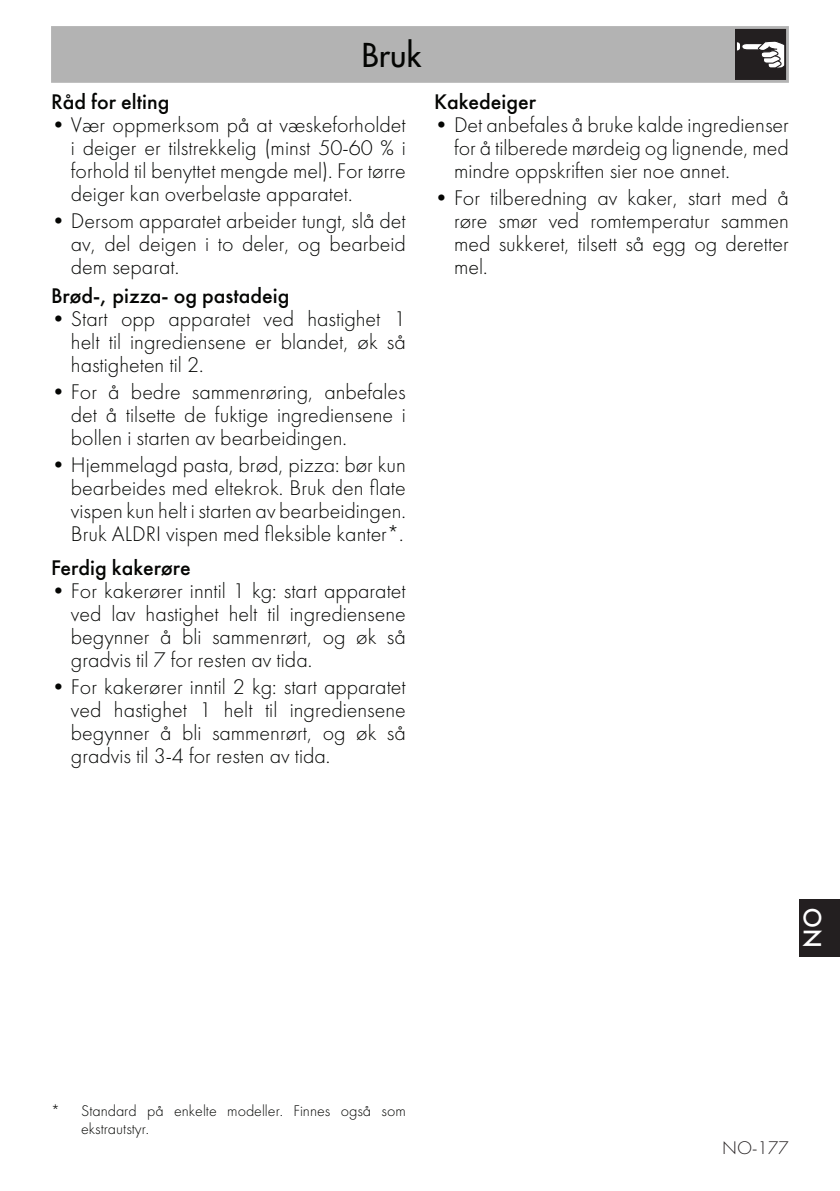
<style>
.page{position:relative;width:840px;height:1191px;background:#fff}
.page>*{position:absolute;margin:0;border:0;box-sizing:border-box;transform-origin:0 0}
.t1{font:32px "Futura";color:#040503}
.t2{font:500 26px "Futura";color:#fff}
.t3{font:300 22px/23px "Futura";color:#040503;text-align:justify}
.Avvertenze{font:500 22px "Futura";color:#040503}
.Titoletto{font:500 22px "Futura";color:#040503}
.t4{font:300 19px "Futura";color:#231f20}
.Testo{font:300 16px/18px "Futura";color:#040503}
</style>
<div class="page">
<div style="left:799px;top:898px;width:40px;height:58px;background:#231f20"></div>
<div style="left:51px;top:26px;width:737px;height:57px;background:#b3b3b3"></div>
<svg style="left:734px;top:29px;width:51px;height:51px;background:#504d4e"></svg>
<h1 class="t1" style="left:361px;top:34px;width:61px">Bruk</h1>
<p class="Avvertenze" style="left:51px;top:88px;width:120px">Råd for elting</p>
<p class="t3" style="left:71px;top:113px;width:336px;text-indent:-20px">• Vær oppmerksom på at væskeforholdet i deiger er tilstrekkelig (minst 50-60 % i forhold til benyttet mengde mel). For tørre deiger kan overbelaste apparatet.</p>
<p class="t3" style="left:71px;top:210px;width:336px;text-indent:-20px">• Dersom apparatet arbeider tungt, slå det av, del deigen i to deler, og bearbeid dem separat.</p>
<p class="Avvertenze" style="left:51px;top:282px;width:240px">Brød-, pizza- og pastadeig</p>
<p class="t3" style="left:71px;top:307px;width:336px;text-indent:-20px">• Start opp apparatet ved hastighet 1 helt til ingrediensene er blandet, øk så hastigheten til 2.</p>
<p class="t3" style="left:71px;top:380px;width:336px;text-indent:-20px">• For å bedre sammenrøring, anbefales det å tilsette de fuktige ingrediensene i bollen i starten av bearbeidingen.</p>
<p class="t3" style="left:71px;top:453px;width:336px;text-indent:-20px">• Hjemmelagd pasta, brød, pizza: bør kun bearbeides med eltekrok. Bruk den flate vispen kun helt i starten av bearbeidingen.<br>Bruk ALDRI vispen med fleksible kanter*.</p>
<p class="Titoletto" style="left:51px;top:554px;width:141px">Ferdig kakerøre</p>
<p class="t3" style="left:71px;top:579px;width:336px;text-indent:-20px">• For kakerører inntil 1 kg: start apparatet ved lav hastighet helt til ingrediensene begynner å bli sammenrørt, og øk så gradvis til 7 for resten av tida.</p>
<p class="t3" style="left:71px;top:676px;width:336px;text-indent:-20px">• For kakerører inntil 2 kg: start apparatet ved hastighet 1 helt til ingrediensene begynner å bli sammenrørt, og øk så gradvis til 3-4 for resten av tida.</p>
<p class="Titoletto" style="left:434px;top:88px;width:103px">Kakedeiger</p>
<p class="t3" style="left:454px;top:113px;width:336px;text-indent:-20px">• Det anbefales å bruke kalde ingredienser for å tilberede mørdeig og lignende, med mindre oppskriften sier noe annet.</p>
<p class="t3" style="left:454px;top:187px;width:336px;text-indent:-20px">• For tilberedning av kaker, start med å røre smør ved romtemperatur sammen med sukkeret, tilsett så egg og deretter mel.</p>
<p class="t2" style="left:796px;top:947px;width:41px;rotate:-90deg">NO</p>
<p class="Testo" style="left:81px;top:1102px;width:326px;text-indent:-30px">* Standard på enkelte modeller. Finnes også som ekstrautstyr.</p>
<p class="t4" style="left:721px;top:1136px;width:68px">NO-177</p>
</div>
